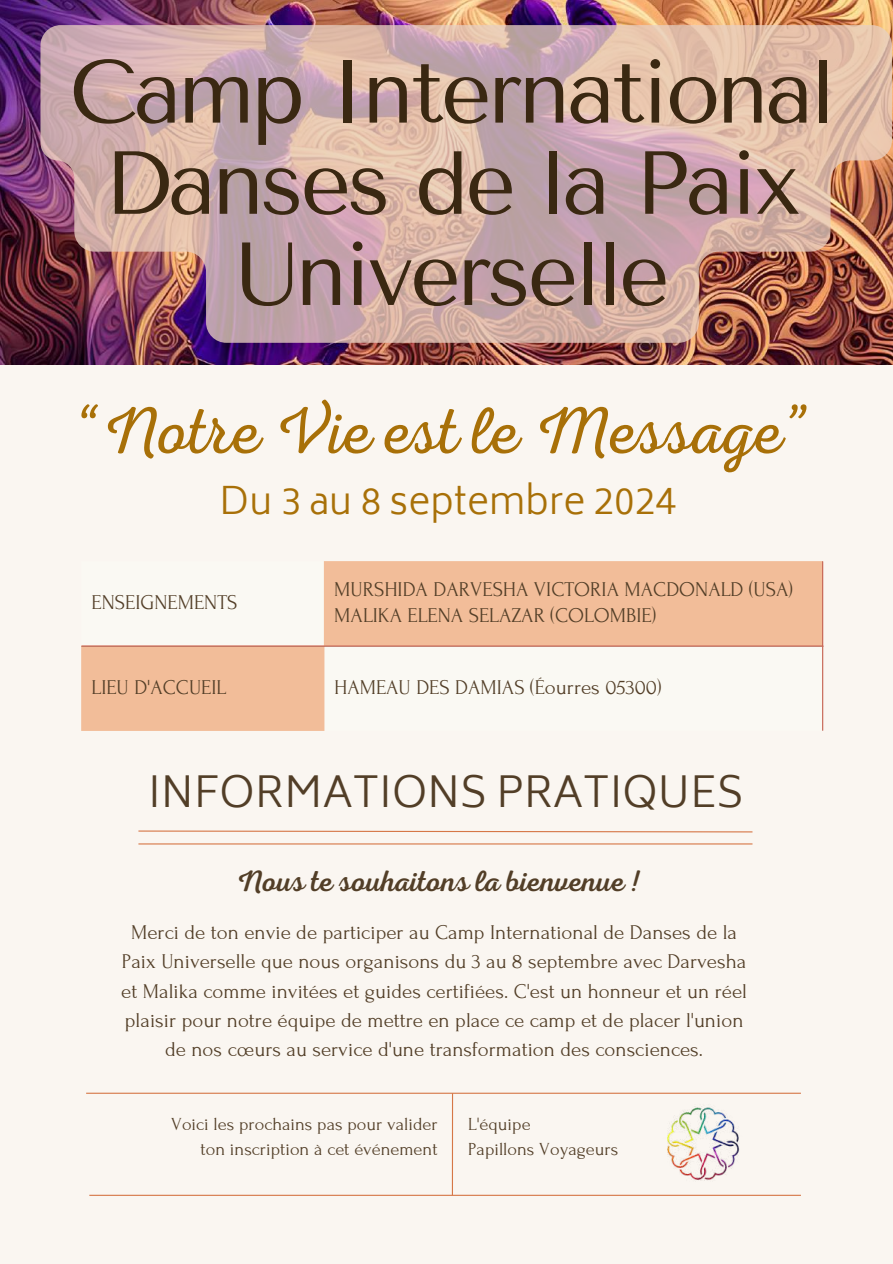
<style>
.page{position:relative;width:893px;height:1264px;background:#fff}
.page>*{position:absolute;margin:0;border:0;box-sizing:border-box;transform-origin:0 0}
.t1{font:89.25px/91.2px "Tenor Sans";letter-spacing:-.04em;color:#3a2812;text-align:center}
.t2{font:66px "RTL Adam Script Light";color:#a87008}
.t3{font:300 42.15px "Biryani";color:#523e27}
.t4{font:300 37.5px "Biryani";color:#a87008}
.t5{font:29.7px "RTL Adam Script Regular";color:#523e27}
.t6{font:21px/29.2px "Forum";color:#523e27}
.t7{font:18.3px/24.8px "Forum";color:#523e27;text-align:right}
</style>
<div class="page">
<div style="left:0;top:0;width:892px;height:1263px;background:#faf6f1"></div>
<img style="left:0;top:0;width:892px;height:364px">
<svg style="left:81px;top:561px;width:741px;height:170px"></svg>
<hr style="left:822px;top:561px;width:1px;height:169px;background:#ce6857">
<hr style="left:81px;top:645px;width:742px;height:1px;background:#ce6857">
<hr style="left:89px;top:1194px;width:711px;height:1px;background:#d67747">
<hr style="left:86px;top:1092px;width:714px;height:1px;background:#d67747">
<hr style="left:452px;top:1093px;width:1px;height:102px;background:#d67747">
<svg style="left:138px;top:830px;width:615px;height:3px"></svg>
<hr style="left:138px;top:843px;width:614px;height:1px;background:#d67747">
<img style="left:661px;top:1103px;width:82px;height:82px;border-radius:50%">
<img style="left:40px;top:25px;width:851px;height:318px">
<h1 class="t1" style="left:69px;top:47px;width:767px">Camp International<br>Danses de la Paix<br>Universelle</h1>
<h2 class="t2" style="left:79px;top:393px;width:730px">“Notre Vie est le Message”</h2>
<h3 class="t4" style="left:219px;top:479px;width:458px">Du 3 au 8 septembre 2024</h3>
<p class="t6" style="left:92px;top:587px;width:147px">ENSEIGNEMENTS</p>
<p class="t6" style="left:334px;top:577px;width:460px;line-height:25.8px">MURSHIDA DARVESHA VICTORIA MACDONALD (USA)<br>MALIKA ELENA SELAZAR (COLOMBIE)</p>
<p class="t6" style="left:92px;top:673px;width:136px">LIEU D'ACCUEIL</p>
<p class="t6" style="left:334px;top:673px;width:329px">HAMEAU DES DAMIAS (Éourres 05300)</p>
<h3 class="t3" style="left:148px;top:768px;width:597px">INFORMATIONS PRATIQUES</h3>
<h3 class="t5" style="left:236px;top:864px;width:406px">Nous te souhaitons la bienvenue !</h3>
<p class="t6" style="left:121px;top:918px;width:627px;text-align:center">Merci de ton envie de participer au Camp International de Danses de la Paix Universelle que nous organisons du 3 au 8 septembre avec Darvesha et Malika comme invitées et guides certifiées. C'est un honneur et un réel plaisir pour notre équipe de mettre en place ce camp et de placer l'union de nos cœurs au service d'une transformation des consciences.</p>
<p class="t7" style="left:171px;top:1112px;width:268px">Voici les prochains pas pour valider ton inscription à cet événement</p>
<p class="t7" style="left:468px;top:1112px;width:151px;text-align:left">L'équipe<br>Papillons Voyageurs</p>
</div>
